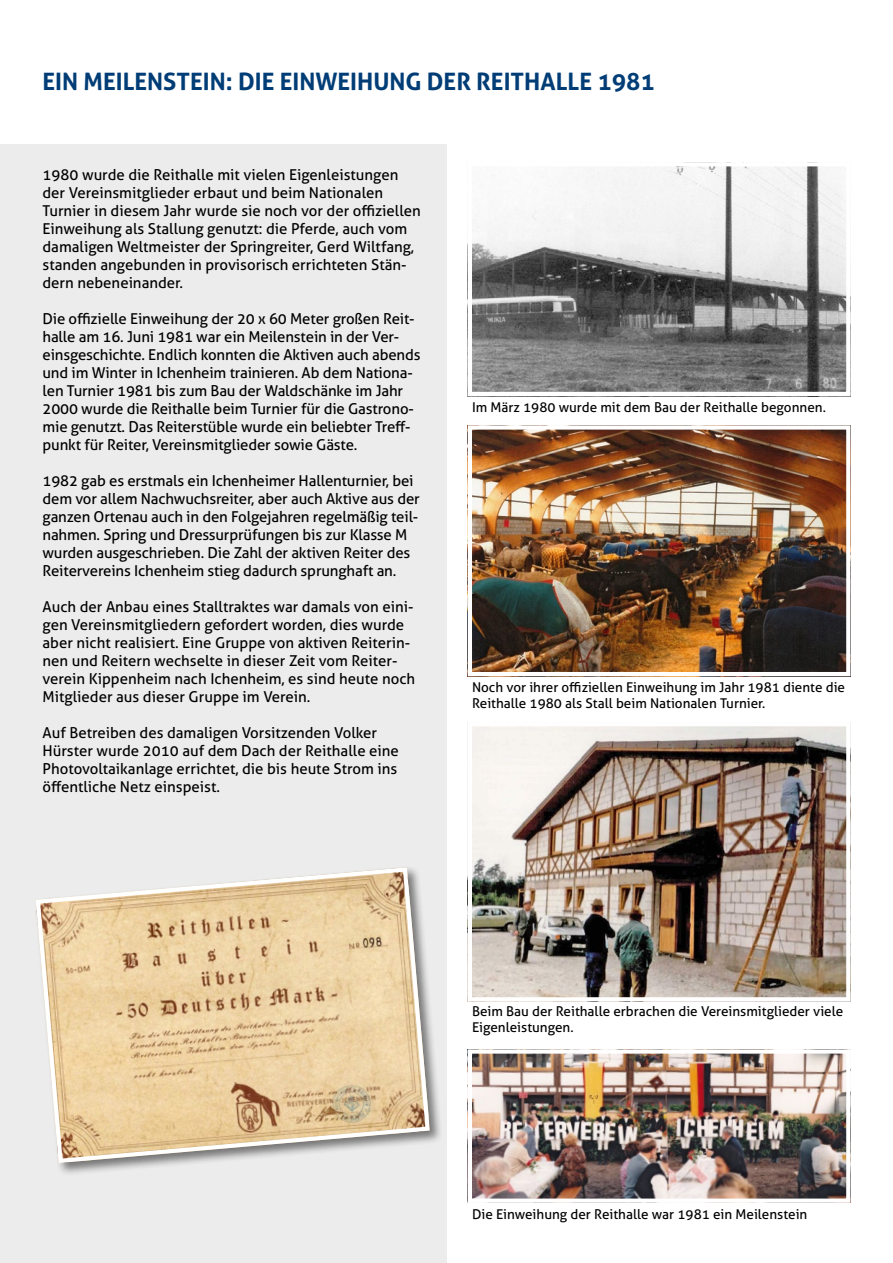
<style>
.page{position:relative;width:893px;height:1263px;background:#fff}
.page>*{position:absolute;margin:0;border:0;box-sizing:border-box;transform-origin:0 0}
.t1{font:700 24px "Aller";color:#003d76}
.t2{font:15px/18px "Aller";letter-spacing:-.01em;color:#000}
.t3{font:13.5px/16.2px "Aller";color:#000}
</style>
<div class="page">
<div style="left:0;top:144px;width:446px;height:1119px;background:#ececec"></div>
<div style="left:34px;top:865px;width:409px;height:312px;background:#000;opacity:.5"></div>
<svg style="left:34px;top:865px;width:398px;height:300px"></svg>
<img style="left:473px;top:727px;width:372px;height:269px">
<div style="left:468px;top:722px;width:382px;height:279px;border:4px solid #fff"></div>
<img style="left:473px;top:1054px;width:372px;height:144px">
<div style="left:468px;top:1049px;width:382px;height:154px;border:4px solid #fff"></div>
<img style="left:473px;top:430px;width:372px;height:241px">
<div style="left:468px;top:425px;width:382px;height:251px;border:4px solid #fff"></div>
<img style="left:473px;top:167px;width:372px;height:224px">
<div style="left:468px;top:162px;width:382px;height:234px;border:4px solid #fff"></div>
<h1 class="t1" style="left:43px;top:67px;width:614px">EIN MEILENSTEIN: DIE EINWEIHUNG DER REITHALLE 1981</h1>
<p class="t2" style="left:43px;top:166px;width:380px">1980 wurde die Reithalle mit vielen Eigenleistungen der Vereinsmitglieder erbaut und beim Nationalen Turnier in diesem Jahr wurde sie noch vor der offiziellen Einweihung als Stallung genutzt: die Pferde, auch vom damaligen Weltmeister der Springreiter, Gerd Wiltfang, standen angebunden in provisorisch errichteten Stän&shy;dern nebeneinander.</p>
<p class="t2" style="left:43px;top:310px;width:379px">Die offizielle Einweihung der 20 x 60 Meter großen Reit&shy;halle am 16. Juni 1981 war ein Meilenstein in der Ver&shy;einsgeschichte. Endlich konnten die Aktiven auch abends und im Winter in Ichenheim trainieren. Ab dem Nationa&shy;len Turnier 1981 bis zum Bau der Waldschänke im Jahr 2000 wurde die Reithalle beim Turnier für die Gastrono&shy;mie genutzt. Das Reiterstüble wurde ein beliebter Treff&shy;punkt für Reiter, Vereinsmitglieder sowie Gäste.</p>
<p class="t2" style="left:43px;top:472px;width:379px">1982 gab es erstmals ein Ichenheimer Hallenturnier, bei dem vor allem Nachwuchsreiter, aber auch Aktive aus der ganzen Ortenau auch in den Folgejahren regelmäßig teil&shy;nahmen. Spring und Dressurprüfungen bis zur Klasse M wurden ausgeschrieben. Die Zahl der aktiven Reiter des Reitervereins Ichenheim stieg dadurch sprunghaft an.</p>
<p class="t2" style="left:43px;top:598px;width:374px">Auch der Anbau eines Stalltraktes war damals von eini&shy;gen Vereinsmitgliedern gefordert worden, dies wurde aber nicht realisiert. Eine Gruppe von aktiven Reiterin&shy;nen und Reitern wechselte in dieser Zeit vom Reiter&shy;verein Kippenheim nach Ichenheim, es sind heute noch Mitglieder aus dieser Gruppe im Verein.</p>
<p class="t2" style="left:43px;top:724px;width:358px">Auf Betreiben des damaligen Vorsitzenden Volker Hürster wurde 2010 auf dem Dach der Reithalle eine Photovoltaikanlage errichtet, die bis heute Strom ins öffentliche Netz einspeist.</p>
<p class="t3" style="left:472px;top:399px;width:355px">Im März 1980 wurde mit dem Bau der Reithalle begonnen.</p>
<p class="t3" style="left:472px;top:679px;width:375px">Noch vor ihrer offiziellen Einweihung im Jahr 1981 diente die<br>Reithalle 1980 als Stall beim Nationalen Turnier.</p>
<p class="t3" style="left:472px;top:1003px;width:373px">Beim Bau der Reithalle erbrachen die Vereinsmitglieder viele<br>Eigenleistungen.</p>
<p class="t3" style="left:472px;top:1205px;width:337px">Die Einweihung der Reithalle war 1981 ein Meilenstein</p>
</div>
